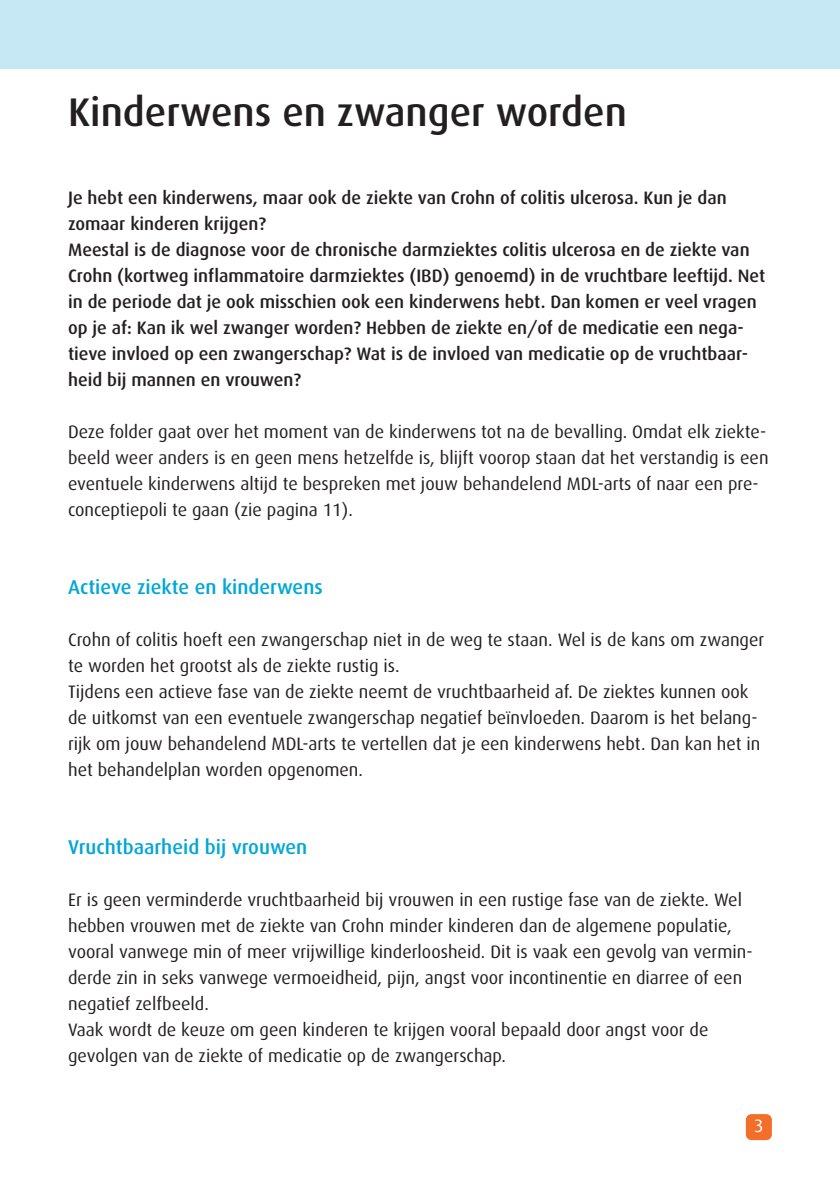
<style>
.page{position:relative;width:840px;height:1191px;background:#fff}
.page>*{position:absolute;margin:0;border:0;box-sizing:border-box;transform-origin:0 0}
.t1{font:500 40px "Dax";color:#231f20}
.t2{font:500 20px "Dax";color:#00a7d6}
.t3{font:18px/26px "Dax";color:#231f20}
.t4{font:500 18px/26px "Dax";color:#231f20}
.t5{font:18px "Dax";color:#fff}
</style>
<div class="page">
<div style="left:745px;top:1114px;width:26px;height:26px;background:#f36e28;border-radius:6px"></div>
<div style="left:0;top:0;width:839px;height:68px;background:#c6e8f5"></div>
<h1 class="t1" style="left:68px;top:94px;width:560px">Kinderwens en zwanger worden</h1>
<p class="t4" style="left:68px;top:186px;width:698px">Je hebt een kinderwens, maar ook de ziekte van Crohn of colitis ulcerosa. Kun je dan zomaar kinderen krijgen?<br>Meestal is de diagnose voor de chronische darmziektes colitis ulcerosa en de ziekte van Crohn (kortweg inflammatoire darmziektes (IBD) genoemd) in de vruchtbare leeftijd. Net in de periode dat je ook misschien ook een kinderwens hebt. Dan komen er veel vragen op je af: Kan ik wel zwanger worden? Hebben de ziekte en/of de medicatie een nega&shy;tieve invloed op een zwangerschap? Wat is de invloed van medicatie op de vruchtbaar&shy;heid bij mannen en vrouwen?</p>
<p class="t3" style="left:68px;top:420px;width:701px">Deze folder gaat over het moment van de kinderwens tot na de bevalling. Omdat elk ziekte&shy;beeld weer anders is en geen mens hetzelfde is, blijft voorop staan dat het verstandig is een eventuele kinderwens altijd te bespreken met jouw behandelend MDL-arts of naar een pre&shy;conceptiepoli te gaan (zie pagina 11).</p>
<p class="t2" style="left:68px;top:578px;width:256px">Actieve ziekte en kinderwens</p>
<p class="t3" style="left:68px;top:628px;width:697px">Crohn of colitis hoeft een zwangerschap niet in de weg te staan. Wel is de kans om zwanger te worden het grootst als de ziekte rustig is.<br>Tijdens een actieve fase van de ziekte neemt de vruchtbaarheid af. De ziektes kunnen ook de uitkomst van een eventuele zwangerschap negatief beïnvloeden. Daarom is het belang&shy;rijk om jouw behandelend MDL-arts te vertellen dat je een kinderwens hebt. Dan kan het in het behandelplan worden opgenomen.</p>
<p class="t2" style="left:68px;top:838px;width:241px">Vruchtbaarheid bij vrouwen</p>
<p class="t3" style="left:68px;top:888px;width:685px">Er is geen verminderde vruchtbaarheid bij vrouwen in een rustige fase van de ziekte. Wel hebben vrouwen met de ziekte van Crohn minder kinderen dan de algemene populatie, vooral vanwege min of meer vrijwillige kinderloosheid. Dit is vaak een gevolg van vermin&shy;derde zin in seks vanwege vermoeidheid, pijn, angst voor incontinentie en diarree of een negatief zelfbeeld.<br>Vaak wordt de keuze om geen kinderen te krijgen vooral bepaald door angst voor de gevolgen van de ziekte of medicatie op de zwangerschap.</p>
<p class="t5" style="left:753px;top:1118px;width:11px">3</p>
</div>
